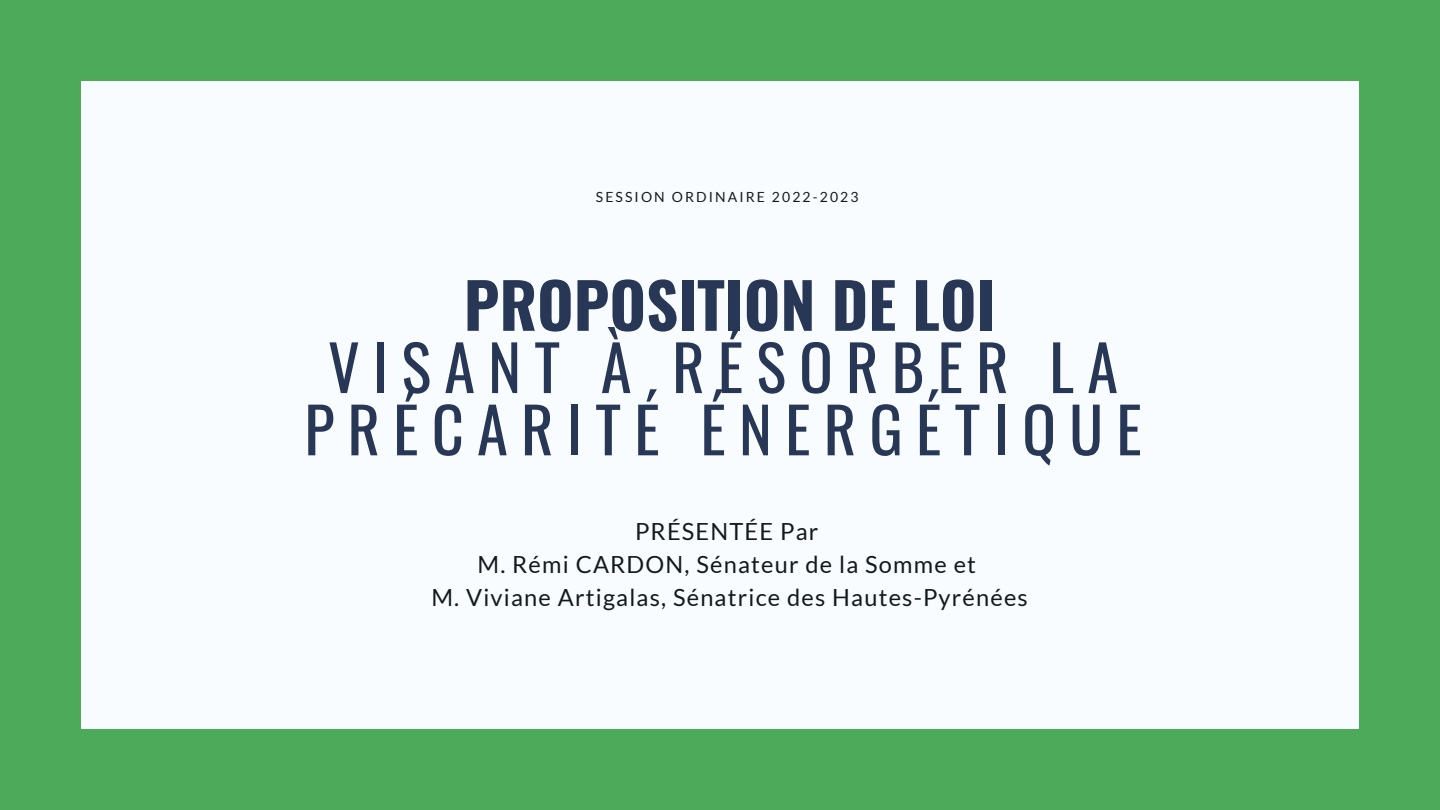
<style>
.page{position:relative;width:1440px;height:810px;background:#4daa5a}
.page>*{position:absolute;margin:0;border:0;box-sizing:border-box;transform-origin:0 0}
.t1{font:62.6px/62.2px "Oswald";letter-spacing:.21em;color:#273755;text-align:center}
.t2{font:700 62.6px "Oswald";color:#273755}
.t3{font:23.6px/33px "Lato";letter-spacing:.05em;color:#111b1e;text-align:center}
.t4{font:14px "Lato";letter-spacing:.15em;color:#111b1e}
</style>
<div class="page">
<div style="left:81px;top:81px;width:1278px;height:648px;background:#f9fcff"></div>
<p class="t4" style="left:596px;top:188px;width:264px">SESSION ORDINAIRE 2022-2023</p>
<h1 class="t2" style="left:464px;top:256px;width:533px">PROPOSITION DE LOI</h1>
<h1 class="t1" style="left:304px;top:334px;width:839px">VISANT À RÉSORBER LA<br>PRÉCARITÉ ÉNERGÉTIQUE</h1>
<p class="t3" style="left:431px;top:515px;width:598px">PRÉSENTÉE Par<br>M. Rémi CARDON, Sénateur de la Somme et<br>M. Viviane Artigalas, Sénatrice des Hautes-Pyrénées</p>
</div>
